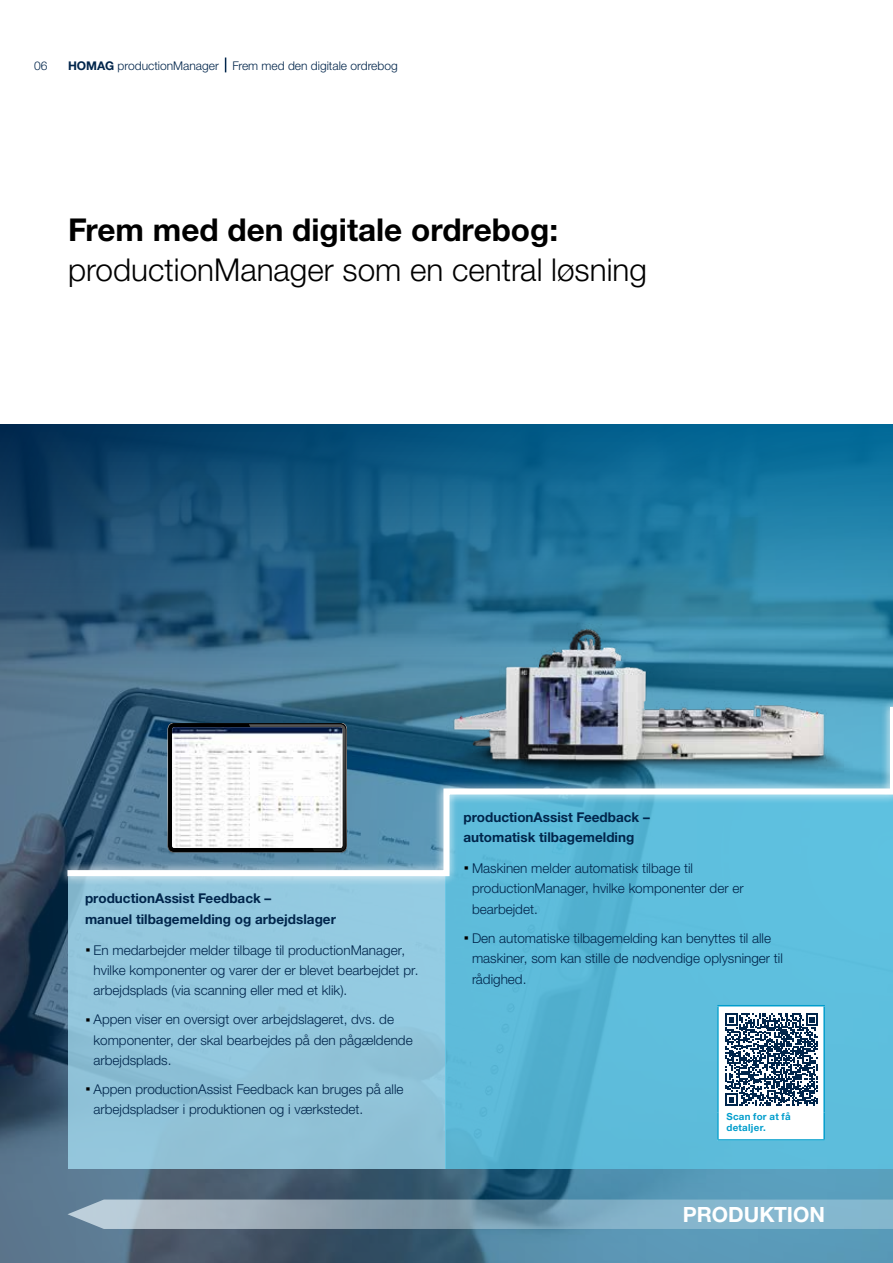
<style>
.page{position:relative;width:893px;height:1263px;background:#fff}
.page>*{position:absolute;margin:0;border:0;box-sizing:border-box;transform-origin:0 0}
.t1{font:300 31.5px "Helvetica Neue LTW1 G";color:#000}
.t2{font:700 31.5px "Helvetica Neue LTW1 G";color:#000}
.t3{font:700 21px "Helvetica Neue LTW1 G";color:#fff}
.t4{font:300 13.5px/20.4px "Helvetica Neue LTW1 G";color:#00254b}
.t5{font:700 13.5px/20.4px "Helvetica Neue LTW1 G";color:#00254b}
.t6{font:300 12px "Helvetica Neue LTW1 G";color:#00254b}
.t7{font:700 9.75px/11.7px "Helvetica Neue LTW1 G";letter-spacing:.03em;color:#009dcc}
.s1{font-weight:700}
.s2{font-weight:700;font-size:21px;color:#000}
</style>
<div class="page">
<img style="left:0;top:424px;width:893px;height:839px">
<div style="left:68px;top:873px;width:378px;height:296px;background:#93c7dd"></div>
<div style="left:446px;top:791px;width:447px;height:378px;background:linear-gradient(to right,#59b5d4,#5ec1e0)"></div>
<svg style="left:68px;top:1199px;width:825px;height:30px;background:#88aabc"></svg>
<svg style="left:225px;top:58px;width:1px;height:14px"></svg>
<div style="left:717px;top:1005px;width:108px;height:136px;background:#fff"></div>
<hr style="left:717px;top:1006px;width:2px;height:107px;background:#009dcc">
<hr style="left:717px;top:1005px;width:108px;height:1px;background:#009dcc">
<hr style="left:823px;top:1006px;width:2px;height:107px;background:#009dcc">
<hr style="left:717px;top:1113px;width:2px;height:26px;background:#009dcc">
<hr style="left:823px;top:1113px;width:2px;height:26px;background:#009dcc">
<hr style="left:717px;top:1139px;width:108px;height:2px;background:#009dcc">
<svg style="left:726px;top:1013px;width:92px;height:93px"></svg>
<svg style="left:58px;top:616px;width:835px;height:270px;background:#5496b3"></svg>
<img style="left:62px;top:623px;width:831px;height:256px">
<p class="t6" style="left:34px;top:58px;width:15px">06</p>
<p class="t6" style="left:68px;top:58px;width:331px"><span class="s1">HOMAG</span> productionManager Frem med den digitale ordrebog</p>
<h1 class="t2" style="left:68px;top:210px;width:492px">Frem med den digitale ordrebog:</h1>
<h1 class="t1" style="left:68px;top:251px;width:580px">productionManager som en central løsning</h1>
<p class="t5" style="left:85px;top:888px;width:252px">productionAssist Feedback –<br>manuel tilbagemelding og arbejdslager</p>
<p class="t4" style="left:94px;top:939px;width:326px;text-indent:-9px"><span class="s2">·</span> En medarbejder melder tilbage til productionManager, hvilke komponenter og varer der er blevet bearbejdet pr. arbejdsplads (via scanning eller med et klik).</p>
<p class="t4" style="left:94px;top:1009px;width:321px;text-indent:-9px"><span class="s2">·</span> Appen viser en oversigt over arbejdslageret, dvs. de komponenter, der skal bearbejdes på den pågældende arbejdsplads.</p>
<p class="t4" style="left:94px;top:1079px;width:311px;text-indent:-9px"><span class="s2">·</span> Appen productionAssist Feedback kan bruges på alle arbejdspladser i produktionen og i værkstedet.</p>
<p class="t5" style="left:463px;top:806px;width:188px">productionAssist Feedback – automatisk tilbagemelding</p>
<p class="t4" style="left:472px;top:858px;width:273px;text-indent:-9px"><span class="s2">·</span> Maskinen melder automatisk tilbage til productionManager, hvilke komponenter der er bearbejdet.</p>
<p class="t4" style="left:472px;top:928px;width:312px;text-indent:-9px"><span class="s2">·</span> Den automatiske tilbagemelding kan benyttes til alle maskiner, som kan stille de nødvendige oplysninger til rådighed.</p>
<p class="t7" style="left:726px;top:1110px;width:66px">Scan for at få detaljer.</p>
<h2 class="t3" style="left:683px;top:1201px;width:144px">PRODUKTION</h2>
</div>
